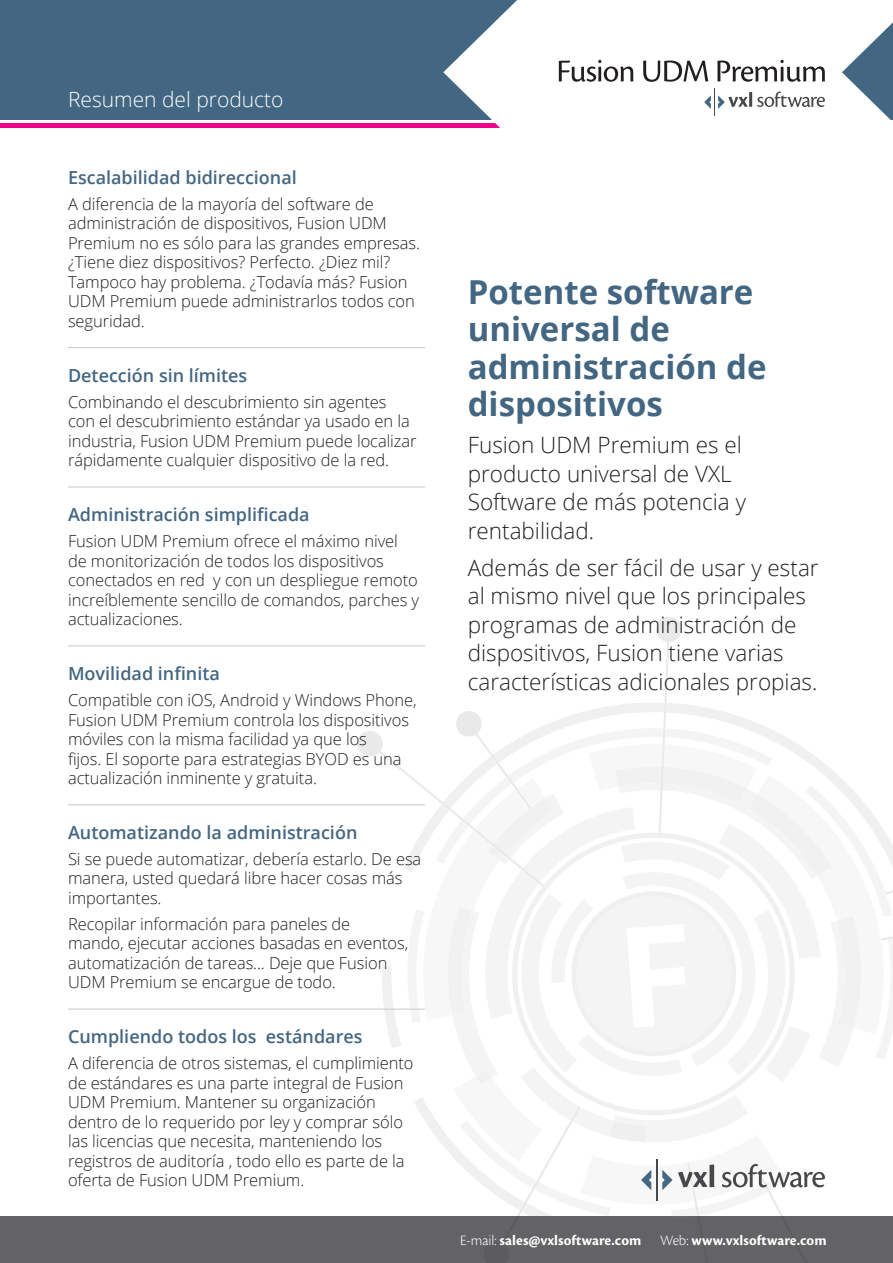
<style>
.page{position:relative;width:893px;height:1263px;background:#fff}
.page>*{position:absolute;margin:0;border:0;box-sizing:border-box;transform-origin:0 0}
.t1{font:700 33px/37.5px "Open Sans";color:#436682}
.t2{font:300 22.5px/28.5px "Open Sans";color:#231f20}
.t3{font:300 21px "Open Sans";color:#fff}
.Paragraph_line{font:600 18px "Open Sans";color:#436682}
.Paragraph_no_line_co{font:600 18px "Open Sans";color:#436682}
.Body_copy{font:300 16.5px/19.5px "Open Sans";letter-spacing:-.005em;color:#231f20}
.t4{font:700 15px "Cronos Pro";letter-spacing:.005em;color:#fff}
.s1{font-weight:300}
</style>
<div class="page">
<div style="left:0;top:1216px;width:893px;height:47px;background:#636366"></div>
<div style="left:0;top:0;width:893px;height:119px;background:#436682"></div>
<div style="left:0;top:123px;width:886px;height:5px;background:#ed028c"></div>
<svg style="left:443px;top:0;width:450px;height:128px;fill:#fff"></svg>
<svg style="left:704px;top:88px;width:121px;height:28px;background:#e0e1e2"></svg>
<svg style="left:559px;top:60px;width:74px;height:22px;background:#bdbbbc"></svg>
<svg style="left:643px;top:61px;width:65px;height:21px"></svg>
<svg style="left:717px;top:60px;width:108px;height:22px;background:#bebdbd"></svg>
<svg style="left:357px;top:617px;width:536px;height:599px"></svg>
<hr style="left:656px;top:1159px;width:1px;height:42px;background:#46484a">
<hr style="left:68px;top:347px;width:357px;height:1px;background:#c7c8ca">
<hr style="left:68px;top:487px;width:357px;height:1px;background:#c7c8ca">
<hr style="left:68px;top:646px;width:357px;height:1px;background:#c7c8ca">
<hr style="left:68px;top:804px;width:357px;height:1px;background:#c7c8ca">
<hr style="left:68px;top:1009px;width:357px;height:1px;background:#c7c8ca">
<p class="t3" style="left:68px;top:85px;width:217px">Resumen del producto</p>
<p class="Paragraph_no_line_co" style="left:68px;top:165px;width:230px">Escalabilidad bidireccional</p>
<p class="Body_copy" style="left:68px;top:194px;width:353px">A diferencia de la mayoría del software de administración de dispositivos, Fusion UDM Premium no es sólo para las grandes empresas. ¿Tiene diez dispositivos? Perfecto. ¿Diez mil?<br>Tampoco hay problema. ¿Todavía más? Fusion UDM Premium puede administrarlos todos con seguridad.</p>
<p class="Paragraph_line" style="left:68px;top:363px;width:181px">Detección sin límites</p>
<p class="Body_copy" style="left:68px;top:391px;width:350px">Combinando el descubrimiento sin agentes con el descubrimiento estándar ya usado en la industria, Fusion UDM Premium puede localizar rápidamente cualquier dispositivo de la red.</p>
<p class="Paragraph_line" style="left:68px;top:502px;width:243px">Administración simplificada</p>
<p class="Body_copy" style="left:68px;top:531px;width:353px">Fusion UDM Premium ofrece el máximo nivel de monitorización de todos los dispositivos conectados en red y con un despliegue remoto increíblemente sencillo de comandos, parches y actualizaciones.</p>
<p class="Paragraph_line" style="left:68px;top:661px;width:153px">Movilidad infinita</p>
<p class="Body_copy" style="left:68px;top:690px;width:350px">Compatible con iOS, Android y Windows Phone, Fusion UDM Premium controla los dispositivos móviles con la misma facilidad ya que los<br>fijos. El soporte para estrategias BYOD es una actualización inminente y gratuita.</p>
<p class="Paragraph_line" style="left:68px;top:820px;width:291px">Automatizando la administración</p>
<p class="Body_copy" style="left:68px;top:849px;width:355px">Si se puede automatizar, debería estarlo. De esa manera, usted quedará libre hacer cosas más importantes.</p>
<p class="Body_copy" style="left:68px;top:914px;width:342px">Recopilar información para paneles de mando, ejecutar acciones basadas en eventos, automatización de tareas... Deje que Fusion UDM Premium se encargue de todo.</p>
<p class="Paragraph_line" style="left:68px;top:1024px;width:296px">Cumpliendo todos los estándares</p>
<p class="Body_copy" style="left:68px;top:1053px;width:347px">A diferencia de otros sistemas, el cumplimiento de estándares es una parte integral de Fusion UDM Premium. Mantener su organización dentro de lo requerido por ley y comprar sólo las licencias que necesita, manteniendo los registros de auditoría , todo ello es parte de la oferta de Fusion UDM Premium.</p>
<p class="t1" style="left:468px;top:272px;width:300px">Potente software universal de administración de dispositivos</p>
<p class="t2" style="left:468px;top:430px;width:280px">Fusion UDM Premium es el producto universal de VXL<br>Software de más potencia y rentabilidad.</p>
<p class="t2" style="left:468px;top:553px;width:352px">Además de ser fácil de usar y estar al mismo nivel que los principales programas de administración de dispositivos, Fusion tiene varias características adicionales propias.</p>
<p class="t4" style="left:460px;top:1231px;width:368px"><span class="s1">E-mail:</span> sales@vxlsoftware.com <span class="s1">Web:</span> www.vxlsoftware.com</p>
</div>
